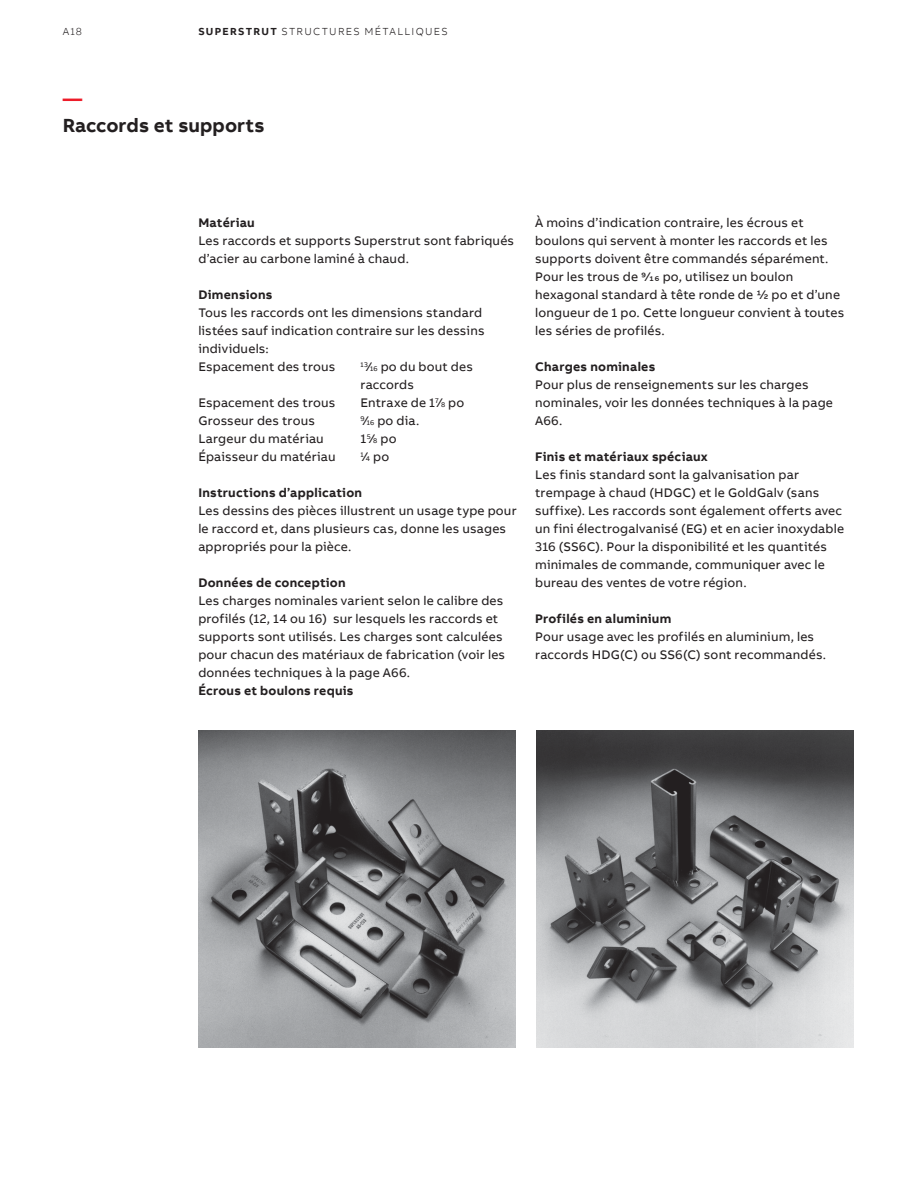
<style>
.page{position:relative;width:917px;height:1187px;background:#fff}
.page>*{position:absolute;margin:0;border:0;box-sizing:border-box;transform-origin:0 0}
.t1{font:700 19.5px "AB Bvoice";letter-spacing:.005em;color:#231f20}
.t2{font:700 19.5px "AB Bvoice";color:#ed1c29}
.t3{font:12.75px/18px "AB Bvoice";letter-spacing:.015em;color:#231f20}
.t4{font:700 12.75px "AB Bvoice";letter-spacing:.02em;color:#231f20}
.t5{font:300 10.5px "AB Bvoice";letter-spacing:.12em;color:#231f20}
.s1{font-weight:700}
.s2{font-size:7.05px}
</style>
<div class="page">
<img style="left:198px;top:730px;width:317px;height:317px">
<img style="left:536px;top:730px;width:317px;height:317px">
<p class="t5" style="left:63px;top:25px;width:20px">A18</p>
<p class="t5" style="left:198px;top:25px;width:251px"><span class="s1">SUPERSTRUT</span> STRUCTURES MÉTALLIQUES</p>
<h1 class="t2" style="left:63px;top:86px;width:21px">—</h1>
<h1 class="t1" style="left:63px;top:113px;width:203px">Raccords et supports</h1>
<p class="t4" style="left:198px;top:214px;width:58px">Matériau</p>
<p class="t3" style="left:198px;top:231px;width:317px">Les raccords et supports Superstrut sont fabriqués d’acier au carbone laminé à chaud.</p>
<p class="t4" style="left:198px;top:286px;width:76px">Dimensions</p>
<p class="t3" style="left:198px;top:303px;width:288px">Tous les raccords ont les dimensions standard listées sauf indication contraire sur les dessins individuels:<br>Espacement des trous</p>
<p class="t3" style="left:360px;top:357px;width:114px"><sup>13</sup>⁄<span class="s2">16</span> po du bout des raccords</p>
<p class="t3" style="left:198px;top:393px;width:138px">Espacement des trous</p>
<p class="t3" style="left:360px;top:393px;width:105px">Entraxe de 1<sup>7</sup>⁄<span class="s2">8</span> po</p>
<p class="t3" style="left:198px;top:411px;width:118px">Grosseur des trous</p>
<p class="t3" style="left:360px;top:411px;width:60px"><sup>9</sup>⁄<span class="s2">16</span> po dia.</p>
<p class="t3" style="left:198px;top:429px;width:127px">Largeur du matériau</p>
<p class="t3" style="left:360px;top:429px;width:38px">1<sup>5</sup>⁄<span class="s2">8</span> po</p>
<p class="t3" style="left:198px;top:447px;width:139px">Épaisseur du matériau</p>
<p class="t3" style="left:360px;top:447px;width:30px"><sup>1</sup>⁄<span class="s2">4</span> po</p>
<p class="t4" style="left:198px;top:484px;width:165px">Instructions d’application</p>
<p class="t3" style="left:198px;top:501px;width:320px">Les dessins des pièces illustrent un usage type pour le raccord et, dans plusieurs cas, donne les usages appropriés pour la pièce.</p>
<p class="t4" style="left:198px;top:574px;width:149px">Données de conception</p>
<p class="t3" style="left:198px;top:591px;width:308px">Les charges nominales varient selon le calibre des profilés (12, 14 ou 16) sur lesquels les raccords et supports sont utilisés. Les charges sont calculées pour chacun des matériaux de fabrication (voir les données techniques à la page A66.</p>
<p class="t4" style="left:198px;top:682px;width:157px">Écrous et boulons requis</p>
<p class="t3" style="left:535px;top:213px;width:310px">À moins d’indication contraire, les écrous et boulons qui servent à monter les raccords et les supports doivent être commandés séparément.<br>Pour les trous de 9/16 po, utilisez un boulon hexagonal standard à tête ronde de 1/2 po et d’une longueur de 1 po. Cette longueur convient à toutes les séries de profilés.</p>
<p class="t4" style="left:535px;top:358px;width:122px">Charges nominales</p>
<p class="t3" style="left:535px;top:375px;width:299px">Pour plus de renseignements sur les charges nominales, voir les données techniques à la page<br>A66.</p>
<p class="t4" style="left:535px;top:448px;width:174px">Finis et matériaux spéciaux</p>
<p class="t3" style="left:535px;top:465px;width:310px">Les finis standard sont la galvanisation par trempage à chaud (HDGC) et le GoldGalv (sans suffixe). Les raccords sont également offerts avec un fini électrogalvanisé (EG) et en acier inoxydable 316 (SS6C). Pour la disponibilité et les quantités minimales de commande, communiquer avec le bureau des ventes de votre région.</p>
<p class="t4" style="left:535px;top:610px;width:138px">Profilés en aluminium</p>
<p class="t3" style="left:535px;top:627px;width:292px">Pour usage avec les profilés en aluminium, les raccords HDG(C) ou SS6(C) sont recommandés.</p>
</div>
